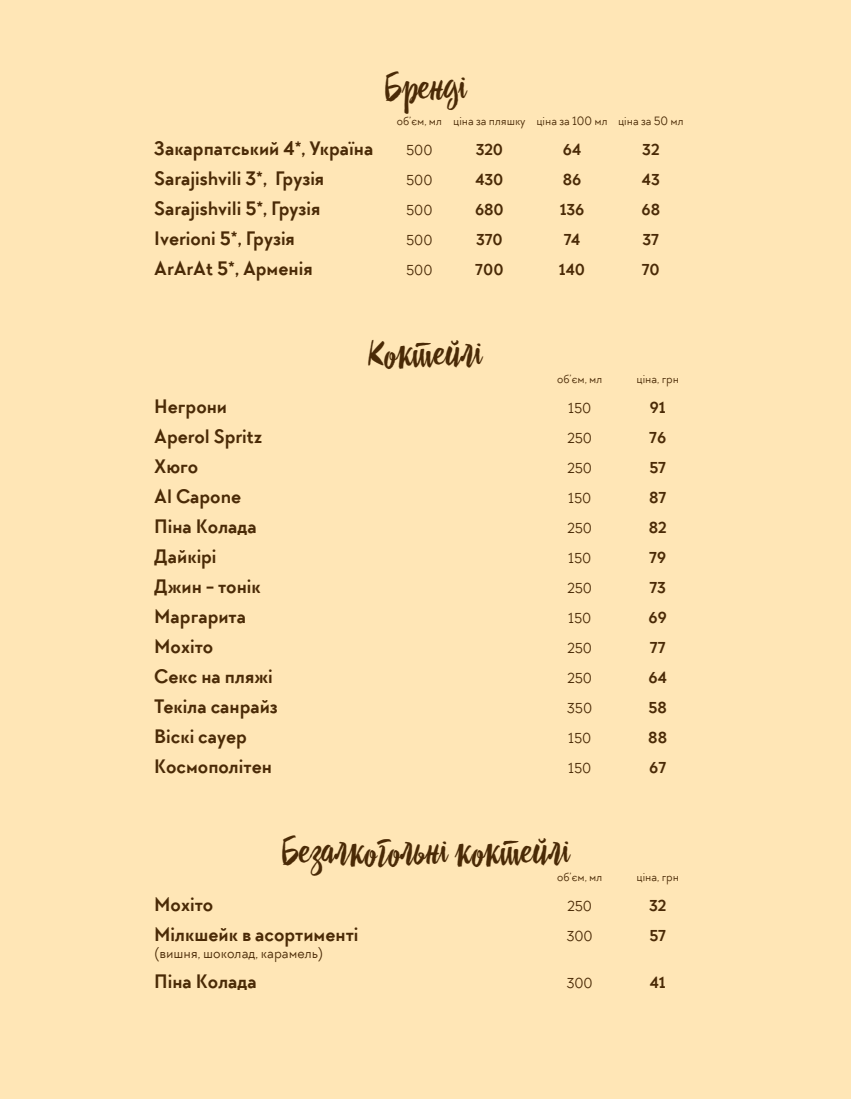
<style>
.page{position:relative;width:851px;height:1099px;background:#fff}
.page>*{position:absolute;margin:0;border:0;box-sizing:border-box;transform-origin:0 0}
.t1{font:37.5px "Drina";color:#4a2a06}
.t2{font:700 20px "TT Chocolates";color:#4a2a06}
.t3{font:700 16.25px "TT Chocolates";color:#4a2a06}
.t4{font:15px "TT Chocolates";color:#4a2a06}
.t5{font:12.5px "TT Chocolates";color:#4a2a06}
</style>
<div class="page">
<div style="left:0;top:0;width:850px;height:1098px;background:#ffe6b6"></div>
<h1 class="t1" style="left:384px;top:64px;width:84px">Бренді</h1>
<p class="t5" style="left:397px;top:113px;width:288px">об’єм, мл ціна за пляшку ціна за 100 мл ціна за 50 мл</p>
<p class="t2" style="left:154px;top:136px;width:220px">Закарпатський 4*, Україна</p>
<p class="t4" style="left:406px;top:141px;width:28px">500</p>
<p class="t3" style="left:475px;top:139px;width:29px">320</p>
<p class="t3" style="left:562px;top:139px;width:20px">64</p>
<p class="t3" style="left:642px;top:139px;width:19px">32</p>
<p class="t2" style="left:154px;top:166px;width:171px">Sarajishvili 3*, Грузія</p>
<p class="t4" style="left:406px;top:171px;width:28px">500</p>
<p class="t3" style="left:475px;top:169px;width:30px">430</p>
<p class="t3" style="left:562px;top:169px;width:20px">86</p>
<p class="t3" style="left:641px;top:169px;width:19px">43</p>
<p class="t2" style="left:154px;top:196px;width:168px">Sarajishvili 5*, Грузія</p>
<p class="t4" style="left:406px;top:201px;width:28px">500</p>
<p class="t3" style="left:475px;top:199px;width:30px">680</p>
<p class="t3" style="left:559px;top:199px;width:26px">136</p>
<p class="t3" style="left:641px;top:199px;width:20px">68</p>
<p class="t2" style="left:154px;top:226px;width:142px">Iverioni 5*, Грузія</p>
<p class="t4" style="left:406px;top:231px;width:28px">500</p>
<p class="t3" style="left:476px;top:229px;width:28px">370</p>
<p class="t3" style="left:563px;top:229px;width:18px">74</p>
<p class="t3" style="left:642px;top:229px;width:18px">37</p>
<p class="t2" style="left:154px;top:256px;width:160px">ArArAt 5*, Арменія</p>
<p class="t4" style="left:406px;top:261px;width:28px">500</p>
<p class="t3" style="left:475px;top:259px;width:30px">700</p>
<p class="t3" style="left:559px;top:259px;width:28px">140</p>
<p class="t3" style="left:641px;top:259px;width:20px">70</p>
<h1 class="t1" style="left:368px;top:330px;width:116px">Коктейлі</h1>
<p class="t5" style="left:557px;top:371px;width:47px">об’єм, мл</p>
<p class="t5" style="left:636px;top:371px;width:44px">ціна, грн</p>
<p class="t2" style="left:154px;top:393px;width:74px">Негрони</p>
<p class="t4" style="left:568px;top:399px;width:25px">150</p>
<p class="t3" style="left:649px;top:397px;width:17px">91</p>
<p class="t2" style="left:154px;top:423px;width:109px">Aperol Spritz</p>
<p class="t4" style="left:567px;top:429px;width:26px">250</p>
<p class="t3" style="left:649px;top:427px;width:18px">76</p>
<p class="t2" style="left:154px;top:453px;width:46px">Хюго</p>
<p class="t4" style="left:567px;top:459px;width:26px">250</p>
<p class="t3" style="left:649px;top:457px;width:18px">57</p>
<p class="t2" style="left:154px;top:483px;width:88px">Al Capone</p>
<p class="t4" style="left:568px;top:489px;width:25px">150</p>
<p class="t3" style="left:649px;top:487px;width:19px">87</p>
<p class="t2" style="left:154px;top:513px;width:104px">Піна Колада</p>
<p class="t4" style="left:567px;top:519px;width:26px">250</p>
<p class="t3" style="left:648px;top:517px;width:19px">82</p>
<p class="t2" style="left:154px;top:543px;width:64px">Дайкірі</p>
<p class="t4" style="left:568px;top:549px;width:25px">150</p>
<p class="t3" style="left:649px;top:547px;width:18px">79</p>
<p class="t2" style="left:154px;top:573px;width:108px">Джин - тонік</p>
<p class="t4" style="left:567px;top:579px;width:26px">250</p>
<p class="t3" style="left:649px;top:577px;width:18px">73</p>
<p class="t2" style="left:154px;top:603px;width:93px">Маргарита</p>
<p class="t4" style="left:568px;top:609px;width:25px">150</p>
<p class="t3" style="left:648px;top:607px;width:20px">69</p>
<p class="t2" style="left:154px;top:633px;width:61px">Мохіто</p>
<p class="t4" style="left:567px;top:639px;width:26px">250</p>
<p class="t3" style="left:649px;top:637px;width:17px">77</p>
<p class="t2" style="left:154px;top:663px;width:120px">Секс на пляжі</p>
<p class="t4" style="left:567px;top:669px;width:26px">250</p>
<p class="t3" style="left:648px;top:667px;width:20px">64</p>
<p class="t2" style="left:154px;top:693px;width:125px">Текіла санрайз</p>
<p class="t4" style="left:567px;top:699px;width:26px">350</p>
<p class="t3" style="left:648px;top:697px;width:20px">58</p>
<p class="t2" style="left:154px;top:723px;width:94px">Віскі сауер</p>
<p class="t4" style="left:568px;top:729px;width:25px">150</p>
<p class="t3" style="left:648px;top:727px;width:20px">88</p>
<p class="t2" style="left:154px;top:753px;width:119px">Космополітен</p>
<p class="t4" style="left:568px;top:759px;width:25px">150</p>
<p class="t3" style="left:649px;top:757px;width:18px">67</p>
<h1 class="t1" style="left:281px;top:828px;width:291px">Безалкогольні коктейлі</h1>
<p class="t5" style="left:557px;top:868px;width:47px">об’єм, мл</p>
<p class="t5" style="left:636px;top:868px;width:44px">ціна, грн</p>
<p class="t2" style="left:154px;top:891px;width:61px">Мохіто</p>
<p class="t4" style="left:567px;top:896px;width:26px">250</p>
<p class="t3" style="left:649px;top:894px;width:19px">32</p>
<p class="t2" style="left:154px;top:921px;width:206px">Мілкшейк в асортименті</p>
<p class="t4" style="left:566px;top:926px;width:27px">300</p>
<p class="t3" style="left:649px;top:924px;width:18px">57</p>
<p class="t4" style="left:154px;top:944px;width:170px">(вишня, шоколад, карамель)</p>
<p class="t2" style="left:154px;top:968px;width:104px">Піна Колада</p>
<p class="t4" style="left:566px;top:974px;width:27px">300</p>
<p class="t3" style="left:649px;top:972px;width:18px">41</p>
</div>
